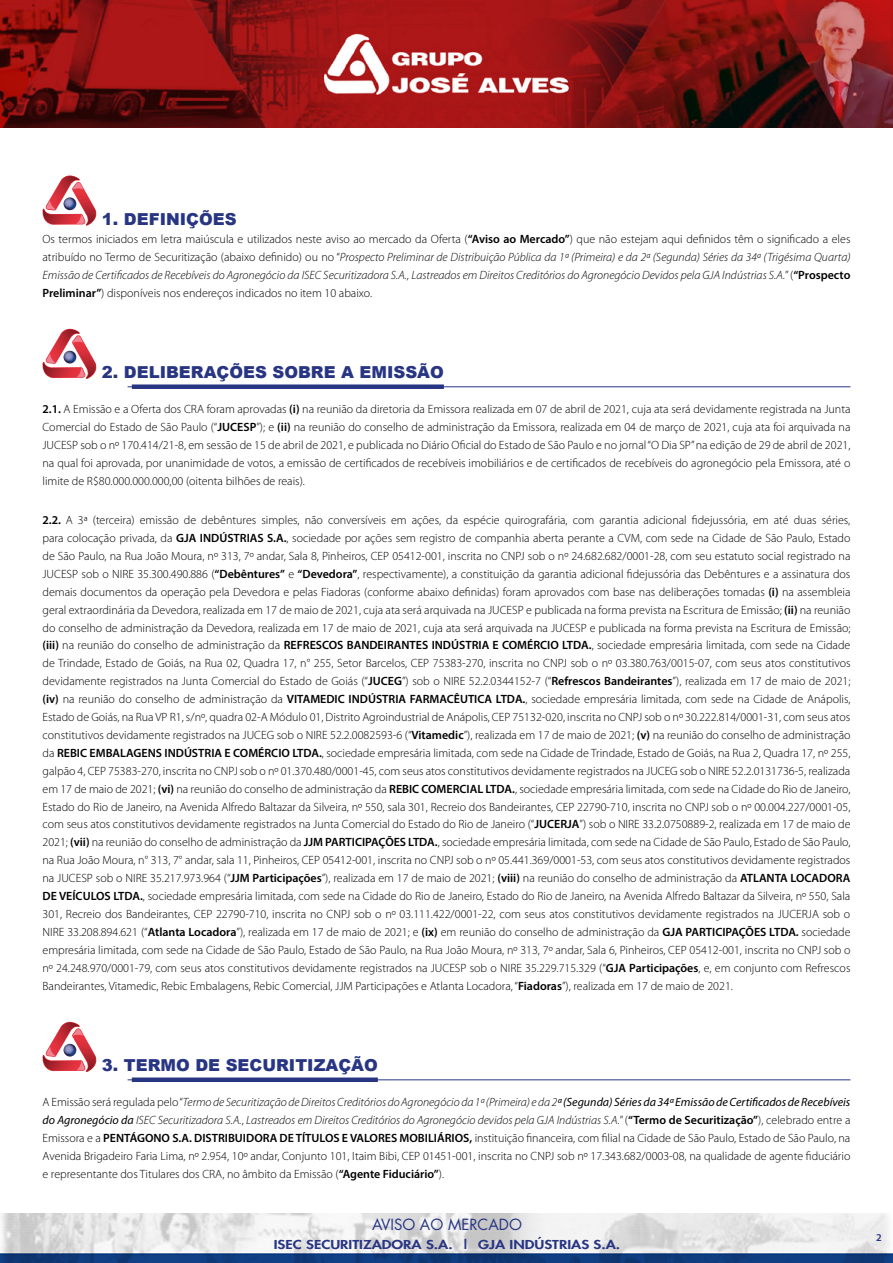
<style>
.page{position:relative;width:893px;height:1263px;background:#fff}
.page>*{position:absolute;margin:0;border:0;box-sizing:border-box;transform-origin:0 0}
.t1{font:900 16.5px "Arial";color:#283583}
.t2{font:15px "Futura";color:#283583}
.t3{font:300 12px/17.9px "Myriad Pro";color:#000;text-align:justify}
.t4{font:italic 300 12px/17.9px "Myriad Pro";color:#000;text-align:justify}
.t5{font:800 12px "Futura";color:#283583;scale:1.25 1}
.t6{font:600 10.5px "Myriad Pro";color:#283583}
.s1{font-style:normal}
.s2{font-weight:600;font-style:normal}
.s3{font-weight:600}
.s4{font-style:italic}
.s5{font-weight:400;font-style:italic}
</style>
<div class="page">
<img style="left:0;top:1213px;width:893px;height:50px">
<img style="left:0;top:0;width:893px;height:127px">
<div style="left:132px;top:384px;width:312px;height:5px;background:#283583"></div>
<hr style="left:128px;top:386px;width:722px;height:1px;background:#283583">
<div style="left:132px;top:1077px;width:246px;height:5px;background:#283583"></div>
<hr style="left:128px;top:1079px;width:722px;height:1px;background:#283583">
<svg style="left:43px;top:175px;width:54px;height:51px"></svg>
<svg style="left:43px;top:329px;width:54px;height:50px"></svg>
<svg style="left:43px;top:1022px;width:54px;height:50px"></svg>
<h1 class="t1" style="left:102px;top:207px;width:136px">1. DEFINIÇÕES</h1>
<p class="t4" style="left:43px;top:230px;width:809px"><span class="s1">Os termos iniciados em letra maiúscula e utilizados neste aviso ao mercado da Oferta (</span><span class="s2">“Aviso ao Mercado”</span><span class="s1">) que não estejam aqui definidos têm o significado a eles atribuído no Termo de Securitização (abaixo definido) ou no “</span>Prospecto Preliminar de Distribuição Pública da 1ª (Primeira) e da 2ª (Segunda) Séries da 34ª (Trigésima Quarta)<br>Emissão de Certificados de Recebíveis do Agronegócio da ISEC Securitizadora S.A., Lastreados em Direitos Creditórios do Agronegócio Devidos pela GJA Indústrias S.A.<span class="s1">” (</span><span class="s2">“Prospecto Preliminar”</span><span class="s1">) disponíveis nos endereços indicados no item 10 abaixo.</span></p>
<h1 class="t1" style="left:102px;top:360px;width:343px">2. DELIBERAÇÕES SOBRE A EMISSÃO</h1>
<p class="t3" style="left:43px;top:400px;width:809px"><span class="s3">2.1.</span> A Emissão e a Oferta dos CRA foram aprovadas <span class="s3">(i)</span> na reunião da diretoria da Emissora realizada em 07 de abril de 2021, cuja ata será devidamente registrada na Junta Comercial do Estado de São Paulo (“<span class="s3">JUCESP</span>”); e <span class="s3">(ii)</span> na reunião do conselho de administração da Emissora, realizada em 04 de março de 2021, cuja ata foi arquivada na JUCESP sob o nº 170.414/21-8, em sessão de 15 de abril de 2021, e publicada no Diário Oficial do Estado de São Paulo e no jornal “O Dia SP” na edição de 29 de abril de 2021, na qual foi aprovada, por unanimidade de votos, a emissão de certificados de recebíveis imobiliários e de certificados de recebíveis do agronegócio pela Emissora, até o limite de R$80.000.000.000,00 (oitenta bilhões de reais).</p>
<p class="t3" style="left:43px;top:511px;width:810px"><span class="s3">2.2.</span> A 3ª (terceira) emissão de debêntures simples, não conversíveis em ações, da espécie quirografária, com garantia adicional fidejussória, em até duas séries, para colocação privada, da <span class="s3">GJA INDÚSTRIAS S.A.</span>, sociedade por ações sem registro de companhia aberta perante a CVM, com sede na Cidade de São Paulo, Estado de São Paulo, na Rua João Moura, nº 313, 7º andar, Sala 8, Pinheiros, CEP 05412-001, inscrita no CNPJ sob o nº 24.682.682/0001-28, com seu estatuto social registrado na JUCESP sob o NIRE 35.300.490.886 (<span class="s3">“Debêntures”</span> e <span class="s3">“Devedora”</span>, respectivamente), a constituição da garantia adicional fidejussória das Debêntures e a assinatura dos demais documentos da operação pela Devedora e pelas Fiadoras (conforme abaixo definidas) foram aprovados com base nas deliberações tomadas <span class="s3">(i)</span> na assembleia geral extraordinária da Devedora, realizada em 17 de maio de 2021, cuja ata será arquivada na JUCESP e publicada na forma prevista na Escritura de Emissão; <span class="s3">(ii)</span> na reunião do conselho de administração da Devedora, realizada em 17 de maio de 2021, cuja ata será arquivada na JUCESP e publicada na forma prevista na Escritura de Emissão; <span class="s3">(iii)</span> na reunião do conselho de administração da <span class="s3">REFRESCOS BANDEIRANTES INDÚSTRIA E COMÉRCIO LTDA.</span>, sociedade empresária limitada, com sede na Cidade de Trindade, Estado de Goiás, na Rua 02, Quadra 17, n° 255, Setor Barcelos, CEP 75383-270, inscrita no CNPJ sob o nº 03.380.763/0015-07, com seus atos constitutivos devidamente registrados na Junta Comercial do Estado de Goiás (“<span class="s3">JUCEG</span>”) sob o NIRE 52.2.0344152-7 (“<span class="s3">Refrescos Bandeirantes</span>”), realizada em 17 de maio de 2021; <span class="s3">(iv)</span> na reunião do conselho de administração da <span class="s3">VITAMEDIC INDÚSTRIA FARMACÊUTICA LTDA.</span>, sociedade empresária limitada, com sede na Cidade de Anápolis, Estado de Goiás, na Rua VP R1, s/nº, quadra 02-A Módulo 01, Distrito Agroindustrial de Anápolis, CEP 75132-020, inscrita no CNPJ sob o nº 30.222.814/0001-31, com seus atos constitutivos devidamente registrados na JUCEG sob o NIRE 52.2.0082593-6 (“<span class="s3">Vitamedic</span>”), realizada em 17 de maio de 2021; <span class="s3">(v)</span> na reunião do conselho de administração da <span class="s3">REBIC EMBALAGENS INDÚSTRIA E COMÉRCIO LTDA.</span>, sociedade empresária limitada, com sede na Cidade de Trindade, Estado de Goiás, na Rua 2, Quadra 17, nº 255, galpão 4, CEP 75383-270, inscrita no CNPJ sob o nº 01.370.480/0001-45, com seus atos constitutivos devidamente registrados na JUCEG sob o NIRE 52.2.0131736-5, realizada em 17 de maio de 2021; <span class="s3">(vi)</span> na reunião do conselho de administração da <span class="s3">REBIC COMERCIAL LTDA.</span>, sociedade empresária limitada, com sede na Cidade do Rio de Janeiro, Estado do Rio de Janeiro, na Avenida Alfredo Baltazar da Silveira, nº 550, sala 301, Recreio dos Bandeirantes, CEP 22790-710, inscrita no CNPJ sob o nº 00.004.227/0001-05, com seus atos constitutivos devidamente registrados na Junta Comercial do Estado do Rio de Janeiro (“<span class="s3">JUCERJA</span>”) sob o NIRE 33.2.0750889-2, realizada em 17 de maio de 2021; <span class="s3">(vii)</span> na reunião do conselho de administração da <span class="s3">JJM PARTICIPAÇÕES LTDA.</span>, sociedade empresária limitada, com sede na Cidade de São Paulo, Estado de São Paulo, na Rua João Moura, n° 313, 7° andar, sala 11, Pinheiros, CEP 05412-001, inscrita no CNPJ sob o nº 05.441.369/0001-53, com seus atos constitutivos devidamente registrados na JUCESP sob o NIRE 35.217.973.964 (“<span class="s3">JJM Participações</span>”), realizada em 17 de maio de 2021; <span class="s3">(viii)</span> na reunião do conselho de administração da <span class="s3">ATLANTA LOCADORA DE VEÍCULOS LTDA.</span>, sociedade empresária limitada, com sede na Cidade do Rio de Janeiro, Estado do Rio de Janeiro, na Avenida Alfredo Baltazar da Silveira, nº 550, Sala 301, Recreio dos Bandeirantes, CEP 22790-710, inscrita no CNPJ sob o nº 03.111.422/0001-22, com seus atos constitutivos devidamente registrados na JUCERJA sob o NIRE 33.208.894.621 (“<span class="s3">Atlanta Locadora</span>”), realizada em 17 de maio de 2021; e <span class="s3">(ix)</span> em reunião do conselho de administração da <span class="s3">GJA PARTICIPAÇÕES LTDA.</span> sociedade empresária limitada, com sede na Cidade de São Paulo, Estado de São Paulo, na Rua João Moura, nº 313, 7º andar, Sala 6, Pinheiros, CEP 05412-001, inscrita no CNPJ sob o nº 24.248.970/0001-79, com seus atos constitutivos devidamente registrados na JUCESP sob o NIRE 35.229.715.329 (“<span class="s3">GJA Participações</span>, e, em conjunto com Refrescos Bandeirantes, Vitamedic, Rebic Embalagens, Rebic Comercial, JJM Participações e Atlanta Locadora, “<span class="s3">Fiadoras</span>”), realizada em 17 de maio de 2021.</p>
<h1 class="t1" style="left:102px;top:1053px;width:277px">3. TERMO DE SECURITIZAÇÃO</h1>
<p class="t3" style="left:43px;top:1093px;width:809px">A Emissão será regulada pelo “<span class="s4">Termo de Securitização de Direitos Creditórios do Agronegócio da 1ª (Primeira) e da 2</span><span class="s5">ª (Segunda) Séries da 34ª Emissão de Certificados de Recebíveis do Agronegócio da</span> <span class="s4">ISEC Securitizadora S.A.</span>, <span class="s4">Lastreados em Direitos Creditórios do Agronegócio devidos pela GJA Indústrias S.A.</span>” (<span class="s3">“Termo de Securitização”</span>), celebrado entre a Emissora e a <span class="s3">PENTÁGONO S.A. DISTRIBUIDORA DE TÍTULOS E VALORES MOBILIÁRIOS,</span> instituição financeira, com filial na Cidade de São Paulo, Estado de São Paulo, na Avenida Brigadeiro Faria Lima, nº 2.954, 10º andar, Conjunto 101, Itaim Bibi, CEP 01451-001, inscrita no CNPJ sob nº 17.343.682/0003-08, na qualidade de agente fiduciário e representante dos Titulares dos CRA, no âmbito da Emissão (<span class="s3">“Agente Fiduciário”</span>).</p>
<p class="t2" style="left:372px;top:1214px;width:151px">AVISO AO MERCADO</p>
<p class="t5" style="left:274px;top:1236px;width:279px">ISEC SECURITIZADORA S.A. | GJA INDÚSTRIAS S.A.</p>
<p class="t6" style="left:876px;top:1230px;width:7px">2</p>
</div>
